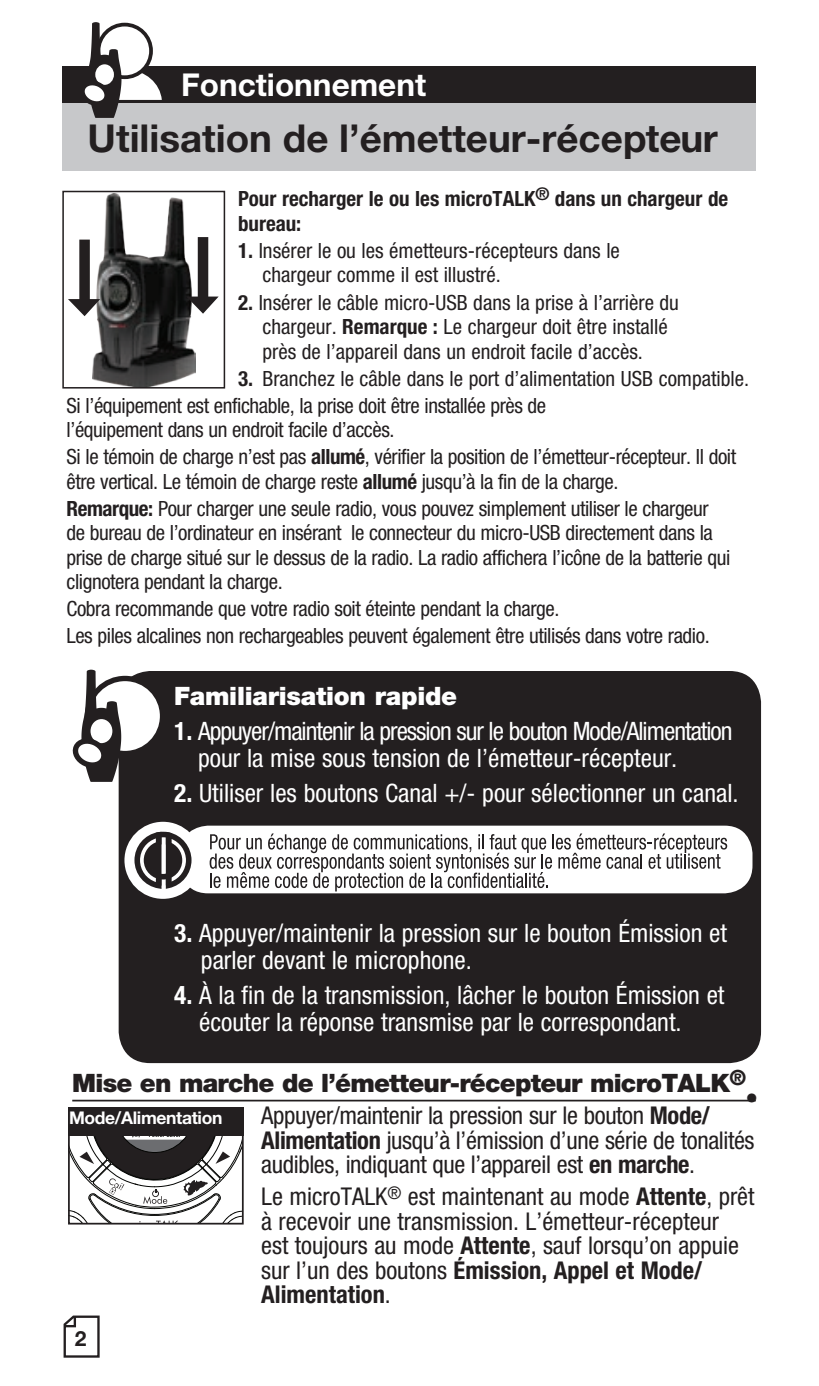
<style>
.page{position:relative;width:819px;height:1386px;background:#fff}
.page>*{position:absolute;margin:0;border:0;box-sizing:border-box;transform-origin:0 0}
.t1{font:700 38.5px "Helvetica Neue LT Std";color:#231f20}
.t2{font:700 31.5px "Helvetica Neue LT Std";color:#fff}
.t3{font:condensed 25.2px/27.3px "Helvetica Neue LT Std";color:#fff}
.t4{font:condensed 25.2px/27.3px "Helvetica Neue LT Std";letter-spacing:-.04em;color:#fff}
.t5{font:900 25.2px "Helvetica Neue LT Std";letter-spacing:-.03em;color:#231f20}
.t6{font:900 25.2px "Helvetica Neue LT Std";letter-spacing:-.01em;color:#fff}
.t7{font:700 25.2px "Helvetica Neue LT Std";color:#231f20}
.t8{font:condensed 24.5px/24.5px "Helvetica Neue LT Std";color:#231f20}
.t9{font:condensed 21px/26.9px "Helvetica Neue LT Std";letter-spacing:-.02em;color:#231f20}
.t10{font:condensed 21px/24.5px "Helvetica Neue LT Std";color:#231f20}
.t11{font:700 condensed 21px/25.2px "Helvetica Neue LT Std";color:#231f20}
.t12{font:700 21px "Helvetica Neue LT Std";color:#231f20}
.t13{font:700 17.5px "Helvetica Neue LT Std";letter-spacing:-.02em;color:#fff}
.s1{font-weight:700}
</style>
<div class="page">
<svg style="left:64px;top:1316px;width:36px;height:42px"></svg>
<hr style="left:72px;top:1100px;width:684px;height:1px;background:#231f20">
<div style="left:119px;top:671px;width:642px;height:392px;background:#231f20;border-radius:32px"></div>
<div style="left:87px;top:678px;width:76px;height:76px;background:#fff;border-radius:50%"></div>
<div style="left:85px;top:676px;width:80px;height:80px;border:5px solid #231f20;border-radius:50%"></div>
<svg style="left:72px;top:669px;width:49px;height:113px"></svg>
<svg style="left:71px;top:1136px;width:170px;height:86px"></svg>
<div style="left:68px;top:1108px;width:176px;height:117px;border:2px solid #231f20"></div>
<div style="left:68px;top:1108px;width:176px;height:28px;background:#231f20"></div>
<div style="left:62px;top:67px;width:694px;height:36px;background:#231f20"></div>
<div style="left:62px;top:103px;width:694px;height:68px;background:#c7c8ca"></div>
<svg style="left:78px;top:22px;width:84px;height:96px"></svg>
<div style="left:180px;top:826px;width:573px;height:67px;background:#fff;border-radius:28px"></div>
<div style="left:124px;top:822px;width:78px;height:77px;background:#fff;border-radius:50%"></div>
<svg style="left:134px;top:832px;width:58px;height:57px"></svg>
<svg style="left:210px;top:834px;width:517px;height:57px"></svg>
<img style="left:92px;top:194px;width:103px;height:192px">
<div style="left:62px;top:191px;width:163px;height:198px;border:2px solid #231f20"></div>
<div style="left:198px;top:237px;width:10px;height:61px;background:#231f20"></div>
<svg style="left:186px;top:297px;width:32px;height:17px"></svg>
<div style="left:79px;top:240px;width:11px;height:60px;background:#231f20"></div>
<svg style="left:68px;top:299px;width:32px;height:17px"></svg>
<h2 class="t2" style="left:181px;top:65px;width:247px">Fonctionnement</h2>
<h1 class="t1" style="left:88px;top:115px;width:632px">Utilisation de l’émetteur-récepteur</h1>
<p class="t11" style="left:238px;top:185px;width:492px">Pour recharger le ou les microTALK<sup>®</sup> dans un chargeur de bureau:</p>
<p class="t10" style="left:263px;top:238px;width:359px;text-indent:-25px"><span class="s1">1.</span> Insérer le ou les émetteurs-récepteurs dans le chargeur comme il est illustré.</p>
<p class="t10" style="left:263px;top:290px;width:418px;text-indent:-25px"><span class="s1">2.</span> Insérer le câble micro-USB dans la prise à l’arrière du chargeur. <span class="s1">Remarque :</span> Le chargeur doit être installé près de l’appareil dans un endroit facile d’accès.</p>
<p class="t9" style="left:67px;top:365px;width:684px;text-indent:171px"><span class="s1">3.</span> Branchez le câble dans le port d’alimentation USB compatible.<br>Si l’équipement est enfichable, la prise doit être installée près de</p>
<p class="t9" style="left:67px;top:416px;width:671px">l’équipement dans un endroit facile d’accès.<br>Si le témoin de charge n’est pas <span class="s1">allumé</span>, vérifier la position de l’émetteur-récepteur. Il doit</p>
<p class="t9" style="left:67px;top:468px;width:644px">être vertical. Le témoin de charge reste <span class="s1">allumé</span> jusqu’à la fin de la charge.<br><span class="s1">Remarque:</span> Pour charger une seule radio, vous pouvez simplement utiliser le chargeur</p>
<p class="t9" style="left:67px;top:520px;width:665px;line-height:24.5px">de bureau de l’ordinateur en insérant le connecteur du micro-USB directement dans la prise de charge situé sur le dessus de la radio. La radio affichera l’icône de la batterie qui clignotera pendant la charge.</p>
<p class="t9" style="left:67px;top:595px;width:645px">Cobra recommande que votre radio soit éteinte pendant la charge.<br>Les piles alcalines non rechargeables peuvent également être utilisés dans votre radio.</p>
<p class="t6" style="left:174px;top:681px;width:285px">Familiarisation rapide</p>
<p class="t4" style="left:198px;top:717px;width:536px;text-indent:-24px"><span class="s1">1.</span> Appuyer/maintenir la pression sur le bouton Mode/Alimentation pour la mise sous tension de l’émetteur-récepteur.</p>
<p class="t3" style="left:174px;top:779px;width:566px"><span class="s1">2.</span> Utiliser les boutons Canal +/- pour sélectionner un canal.</p>
<p class="t3" style="left:201px;top:919px;width:528px;text-indent:-27px"><span class="s1">3.</span> Appuyer/maintenir la pression sur le bouton Émission et parler devant le microphone.</p>
<p class="t3" style="left:199px;top:981px;width:527px;text-indent:-25px"><span class="s1">4.</span> À la fin de la transmission, lâcher le bouton Émission et écouter la réponse transmise par le correspondant.</p>
<p class="t5" style="left:72px;top:1068px;width:675px">Mise en marche de l’émetteur-récepteur microTALK<sup>®</sup></p>
<p class="t7" style="left:746px;top:1082px;width:14px">•</p>
<p class="t8" style="left:261px;top:1103px;width:495px">Appuyer/maintenir la pression sur le bouton <span class="s1">Mode/<br>Alimentation</span> jusqu’à l’émission d’une série de tonalités audibles, indiquant que l’appareil est <span class="s1">en marche</span>.</p>
<p class="t8" style="left:261px;top:1184px;width:495px">Le microTALK<sup>®</sup> est maintenant au mode <span class="s1">Attente</span>, prêt à recevoir une transmission. L’émetteur-récepteur<br>est toujours au mode <span class="s1">Attente</span>, sauf lorsqu’on appuie sur l’un des boutons <span class="s1">Émission, Appel et Mode/ Alimentation</span>.</p>
<p class="t13" style="left:69px;top:1107px;width:155px">Mode/Alimentation</p>
<p class="t12" style="left:75px;top:1325px;width:13px">2</p>
</div>
